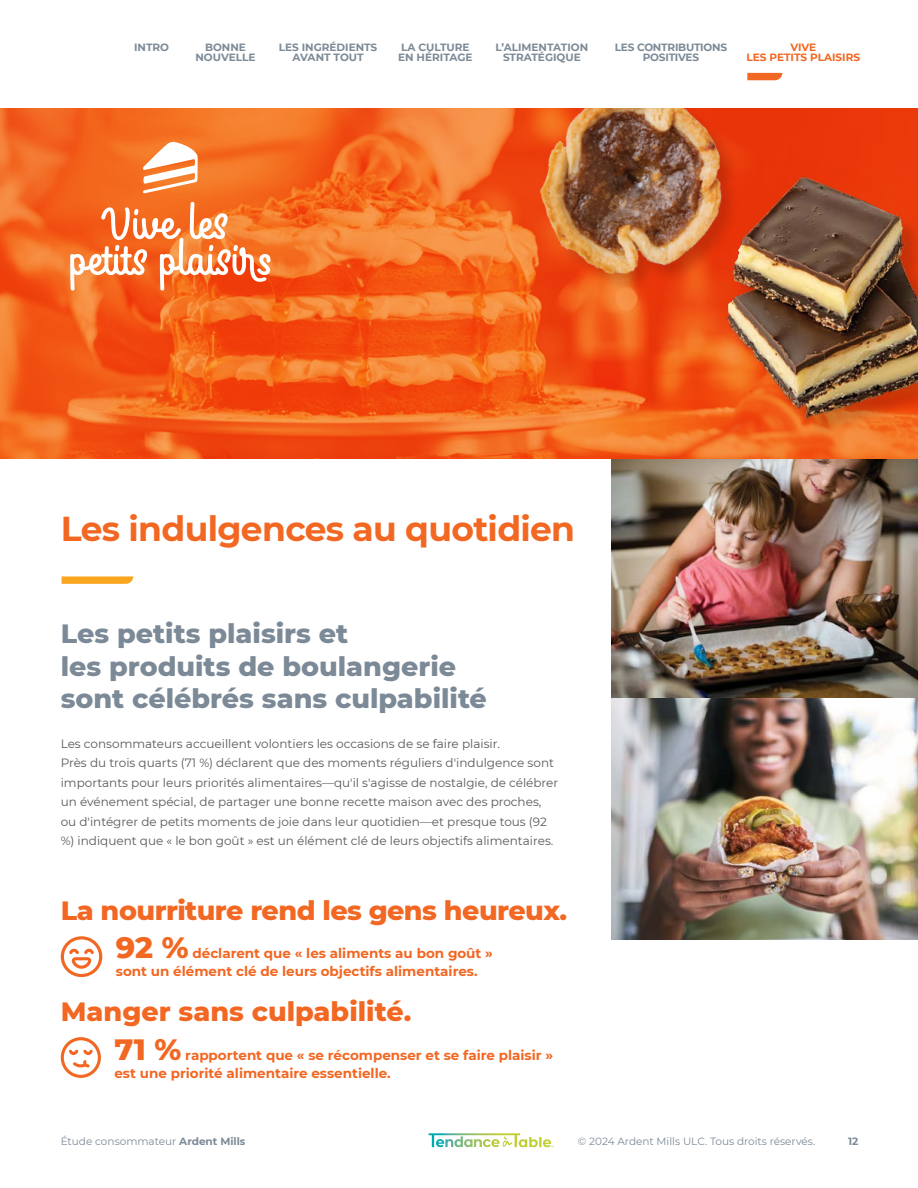
<style>
.page{position:relative;width:918px;height:1188px;background:#fff}
.page>*{position:absolute;margin:0;border:0;box-sizing:border-box;transform-origin:0 0}
.t1{font:700 34.5px "Montserrat";letter-spacing:-.02em;color:#f26722}
.t2{font:800 30px "Montserrat";color:#f26722}
.t3{font:800 27px/32.4px "Montserrat";color:#7c8a97}
.t4{font:800 27px "Montserrat";letter-spacing:-.015em;color:#f26722}
.t5{font:700 13.5px/18px "Montserrat";color:#f26722}
.t6{font:12px/19.5px "Montserrat";color:#58595b}
.t7{font:700 10.5px/10.5px "Montserrat";color:#7c8a97;text-align:center}
.t8{font:10.5px "Montserrat";color:#7c8a97}
.t9{font:700 10.5px/10.5px "Montserrat";letter-spacing:-.02em;color:#7c8a97;text-align:center}
.t10{font:700 10.5px/10.5px "Montserrat";color:#f26722;text-align:center}
.s1{font-weight:700}
</style>
<div class="page">
<img style="left:611px;top:459px;width:307px;height:480px">
<img style="left:0;top:108px;width:918px;height:351px">
<img style="left:492px;top:108px;width:281px;height:241px">
<img style="left:691px;top:158px;width:227px;height:283px">
<svg style="left:61px;top:1037px;width:40px;height:41px"></svg>
<svg style="left:61px;top:936px;width:41px;height:41px"></svg>
<svg style="left:62px;top:576px;width:71px;height:8px"></svg>
<svg style="left:143px;top:142px;width:55px;height:51px"></svg>
<svg style="left:70px;top:202px;width:201px;height:89px"></svg>
<svg style="left:747px;top:73px;width:35px;height:7px"></svg>
<svg style="left:429px;top:1133px;width:125px;height:14px"></svg>
<p class="t7" style="left:134px;top:41px;width:36px">INTRO</p>
<p class="t7" style="left:279px;top:41px;width:100px">LES INGRÉDIENTS<br>AVANT TOUT</p>
<p class="t7" style="left:398px;top:41px;width:76px;text-align:left">LA CULTURE<br>EN HÉRITAGE</p>
<p class="t7" style="left:496px;top:41px;width:94px">L’ALIMENTATION<br>STRATÉGIQUE</p>
<p class="t9" style="left:615px;top:41px;width:114px">LES CONTRIBUTIONS<br>POSITIVES</p>
<p class="t7" style="left:196px;top:41px;width:62px">BONNE<br>NOUVELLE</p>
<p class="t10" style="left:746px;top:41px;width:115px">VIVE<br>LES PETITS PLAISIRS</p>
<h1 class="t1" style="left:61px;top:504px;width:516px">Les indulgences au quotidien</h1>
<h3 class="t3" style="left:61px;top:616px;width:428px">Les petits plaisirs et<br>les produits de boulangerie sont célébrés sans culpabilité</h3>
<p class="t6" style="left:61px;top:733px;width:499px">Les consommateurs accueillent volontiers les occasions de se faire plaisir.<br>Près du trois quarts (71 %) déclarent que des moments réguliers d'indulgence sont importants pour leurs priorités alimentaires—qu'il s'agisse de nostalgie, de célébrer un événement spécial, de partager une bonne recette maison avec des proches, ou d'intégrer de petits moments de joie dans leur quotidien—et presque tous (92 %) indiquent que « le bon goût » est un élément clé de leurs objectifs alimentaires.</p>
<h3 class="t4" style="left:61px;top:891px;width:508px">La nourriture rend les gens heureux.</h3>
<h2 class="t2" style="left:116px;top:926px;width:74px">92 %</h2>
<p class="t5" style="left:116px;top:944px;width:379px;text-indent:77px">déclarent que « les aliments au bon goût » sont un élément clé de leurs objectifs alimentaires.</p>
<h3 class="t4" style="left:61px;top:992px;width:352px">Manger sans culpabilité.</h3>
<h2 class="t2" style="left:114px;top:1027px;width:69px">71 %</h2>
<p class="t5" style="left:114px;top:1045px;width:440px;text-indent:71px">rapportent que « se récompenser et se faire plaisir » est une priorité alimentaire essentielle.</p>
<p class="t8" style="left:61px;top:1134px;width:186px">Étude consommateur <span class="s1">Ardent Mills</span></p>
<p class="t8" style="left:578px;top:1134px;width:239px">© 2024 Ardent Mills ULC. Tous droits réservés.</p>
<p class="t7" style="left:848px;top:1136px;width:12px">12</p>
</div>
